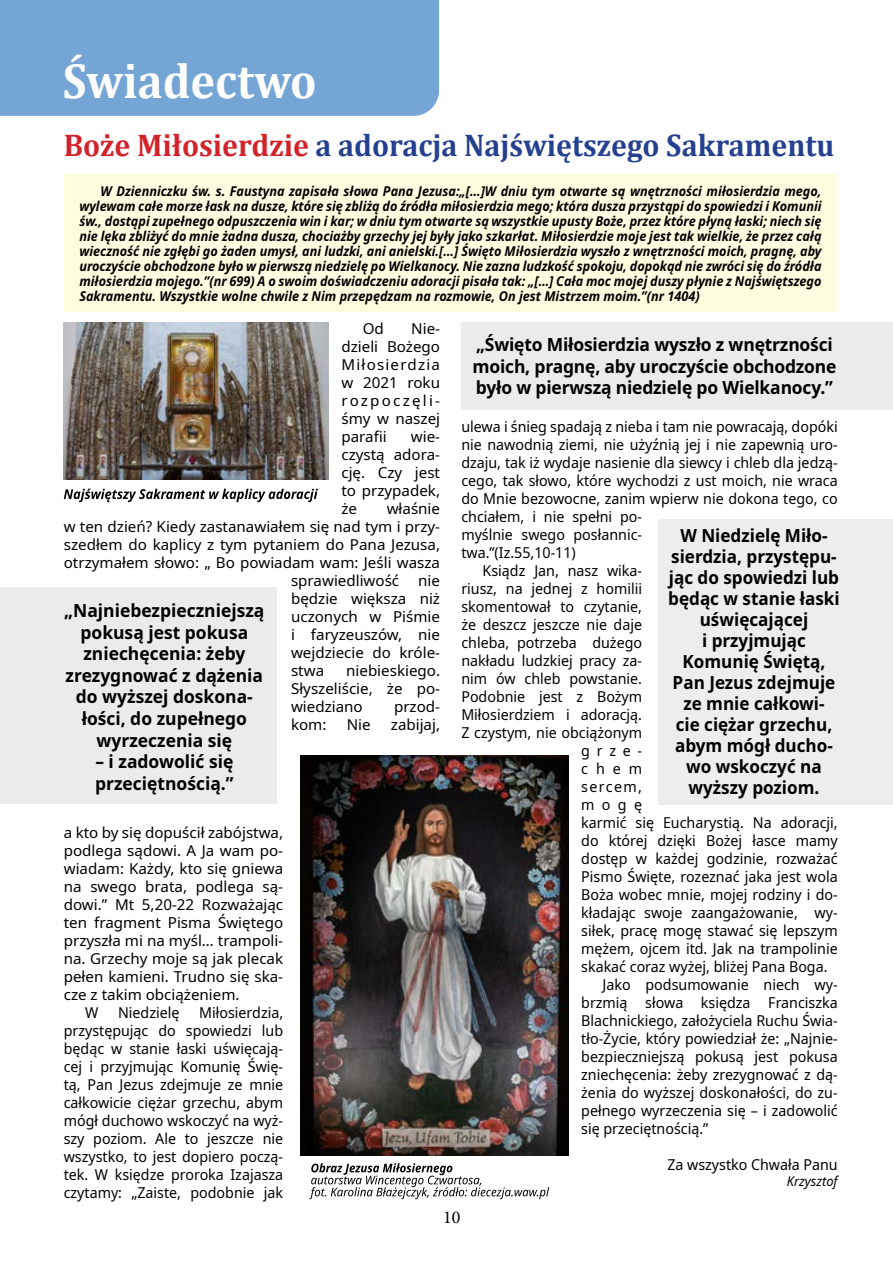
<style>
.page{position:relative;width:893px;height:1263px;background:#fff}
.page>*{position:absolute;margin:0;border:0;box-sizing:border-box;transform-origin:0 0}
.t1{font:700 49.5px "Cambria";color:#fff;scale:.94 1}
.t2{font:700 31.5px "Cambria";color:#25408f;scale:.95 1}
.t3{font:700 18px/21.6px "Noto Sans";color:#000}
.t4{font:700 18px/21px "Noto Sans";color:#000;text-align:center;scale:.95 1}
.t5{font:18px "Minion Pro";color:#000}
.t6{font:15px/18px "Noto Sans";color:#000;text-align:justify;scale:.95 1}
.t7{font:15px/18px "Noto Sans";color:#000;text-align:justify}
.t8{font:italic 700 13.5px/15px "Noto Sans";color:#000;text-align:justify;scale:.94 1}
.t9{font:italic 13.5px "Noto Sans";color:#000;scale:.95 1}
.s1{color:#d2232a}
</style>
<div class="page">
<div style="left:64px;top:174px;width:774px;height:137px;background:#fffcdf"></div>
<div style="left:0;top:0;width:439px;height:116px;background:#74a5d4"></div>
<div style="left:0;top:587px;width:276px;height:216px;background:#ebebec"></div>
<div style="left:461px;top:322px;width:432px;height:87px;background:#ebebec"></div>
<div style="left:658px;top:519px;width:235px;height:285px;background:#ededee"></div>
<img style="left:64px;top:323px;width:265px;height:156px">
<svg style="left:64px;top:489px;width:254px;height:13px"></svg>
<img style="left:300px;top:755px;width:268px;height:400px">
<svg style="left:309px;top:1163px;width:240px;height:36px"></svg>
<h1 class="t1" style="left:63px;top:46px;width:271px">Świadectwo</h1>
<h2 class="t2" style="left:64px;top:123px;width:812px"><span class="s1">Boże Miłosierdzie</span> a adoracja Najświętszego Sakramentu</h2>
<p class="t8" style="left:79px;top:184px;width:791px;text-indent:21px">W Dzienniczku św. s. Faustyna zapisała słowa Pana Jezusa:„[…]W dniu tym otwarte są wnętrzności miłosierdzia mego, wylewam całe morze łask na dusze, które się zbliżą do źródła miłosierdzia mego; która dusza przystąpi do spowiedzi i Komunii św., dostąpi zupełnego odpuszczenia win i kar; w dniu tym otwarte są wszystkie upusty Boże, przez które płyną łaski; niech się nie lęka zbliżyć do mnie żadna dusza, chociażby grzechy jej były jako szkarłat. Miłosierdzie moje jest tak wielkie, że przez całą wieczność nie zgłębi go żaden umysł, ani ludzki, ani anielski.[…] Święto Miłosierdzia wyszło z wnętrzności moich, pragnę, aby uroczyście obchodzone było w pierwszą niedzielę po Wielkanocy. Nie zazna ludzkość spokoju, dopokąd nie zwróci się do źródła miłosierdzia mojego.”(nr 699) A o swoim doświadczeniu adoracji pisała tak: „[…] Cała moc mojej duszy płynie z Najświętszego Sakramentu. Wszystkie wolne chwile z Nim przepędzam na rozmowie, On jest Mistrzem moim.”(nr 1404)</p>
<p class="t7" style="left:363px;top:320px;width:23px">Od</p>
<p class="t7" style="left:341px;top:320px;width:100px;text-indent:70px">Nie&shy;dzieli Bożego Miłosierdzia w 2021 roku rozpoczęli&shy;śmy w naszej parafii</p>
<p class="t7" style="left:341px;top:428px;width:100px;text-indent:69px">wie&shy;czystą adora&shy;cję. Czy jest to przypadek, że</p>
<p class="t7" style="left:387px;top:500px;width:55px">właśnie</p>
<p class="t7" style="left:64px;top:518px;width:378px">w ten dzień? Kiedy zastanawiałem się nad tym i przy-</p>
<p class="t7" style="left:64px;top:536px;width:378px">szedłem do kaplicy z tym pytaniem do Pana Jezusa,</p>
<p class="t7" style="left:64px;top:554px;width:378px">otrzymałem słowo: „ Bo powiadam wam: Jeśli wasza</p>
<p class="t7" style="left:291px;top:572px;width:110px">sprawiedliwość</p>
<p class="t7" style="left:291px;top:572px;width:151px;text-indent:127px">nie będzie większa niż uczonych w Piśmie i faryzeuszów, nie wejdziecie do króle&shy;stwa</p>
<p class="t3" style="left:64px;top:600px;width:202px;text-align:center">„Najniebezpieczniejszą pokusą jest pokusa zniechęcenia: żeby zrezygnować z dążenia do wyższej doskona&shy;łości, do zupełnego wyrzeczenia się</p>
<p class="t3" style="left:95px;top:751px;width:140px">– i zadowolić się przeciętnością.”</p>
<p class="t7" style="left:291px;top:662px;width:151px;text-indent:55px">niebieskiego.<br>Słyszeliście, że po&shy;wiedziano</p>
<p class="t7" style="left:394px;top:698px;width:48px">przod-</p>
<p class="t7" style="left:291px;top:716px;width:37px">kom:</p>
<p class="t7" style="left:347px;top:716px;width:25px">Nie</p>
<p class="t7" style="left:391px;top:716px;width:51px">zabijaj,</p>
<p class="t7" style="left:64px;top:824px;width:221px">a kto by się dopuścił zabójstwa,</p>
<p class="t7" style="left:64px;top:842px;width:221px">podlega sądowi. A Ja wam po-</p>
<p class="t7" style="left:64px;top:860px;width:221px">wiadam: Każdy, kto się gniewa</p>
<p class="t7" style="left:64px;top:878px;width:221px">na swego brata, podlega są-</p>
<p class="t7" style="left:64px;top:896px;width:221px">dowi.” Mt 5,20-22 Rozważając</p>
<p class="t7" style="left:64px;top:914px;width:221px">ten fragment Pisma Świętego</p>
<p class="t7" style="left:64px;top:932px;width:221px">przyszła mi na myśl… trampoli-</p>
<p class="t7" style="left:64px;top:950px;width:221px">na. Grzechy moje są jak plecak</p>
<p class="t7" style="left:64px;top:968px;width:221px">pełen kamieni. Trudno się ska-</p>
<p class="t7" style="left:64px;top:986px;width:177px">cze z takim obciążeniem.</p>
<p class="t6" style="left:85px;top:1004px;width:15px">W</p>
<p class="t6" style="left:118px;top:1004px;width:66px">Niedzielę</p>
<p class="t6" style="left:64px;top:1004px;width:232px;text-indent:135px">Miłosierdzia, przystępując do spowiedzi lub będąc w stanie łaski uświęcają&shy;cej i przyjmując Komunię Świę&shy;tą, Pan Jezus zdejmuje ze mnie całkowicie ciężar grzechu, abym mógł duchowo wskoczyć na wyż&shy;szy poziom. Ale to jeszcze nie wszystko, to jest dopiero począ&shy;tek. W księdze proroka Izajasza czytamy: „Zaiste, podobnie jak</p>
<p class="t3" style="left:472px;top:334px;width:366px">„Święto Miłosierdzia wyszło z wnętrzności moich, pragnę, aby uroczyście obchodzone było w pierwszą niedzielę po Wielkanocy.”</p>
<p class="t6" style="left:461px;top:417px;width:398px">ulewa i śnieg spadają z nieba i tam nie powracają, dopóki</p>
<p class="t6" style="left:461px;top:435px;width:398px">nie nawodnią ziemi, nie użyźnią jej i nie zapewnią uro-</p>
<p class="t6" style="left:461px;top:453px;width:398px">dzaju, tak iż wydaje nasienie dla siewcy i chleb dla jedzą-</p>
<p class="t6" style="left:461px;top:471px;width:398px">cego, tak słowo, które wychodzi z ust moich, nie wraca</p>
<p class="t6" style="left:461px;top:489px;width:398px">do Mnie bezowocne, zanim wpierw nie dokona tego, co</p>
<p class="t6" style="left:461px;top:507px;width:192px">chciałem, i nie spełni po-</p>
<p class="t6" style="left:461px;top:525px;width:192px">myślnie swego posłannic-</p>
<p class="t6" style="left:461px;top:543px;width:122px">twa.”(Iz.55,10-11)</p>
<p class="t6" style="left:483px;top:561px;width:169px">Ksiądz Jan, nasz wika-</p>
<p class="t6" style="left:461px;top:579px;width:192px">riusz, na jednej z homilii</p>
<p class="t6" style="left:461px;top:597px;width:192px">skomentował to czytanie,</p>
<p class="t6" style="left:461px;top:615px;width:192px">że deszcz jeszcze nie daje</p>
<p class="t6" style="left:461px;top:633px;width:192px">chleba, potrzeba dużego</p>
<p class="t6" style="left:461px;top:651px;width:192px">nakładu ludzkiej pracy za-</p>
<p class="t6" style="left:461px;top:669px;width:192px">nim ów chleb powstanie.</p>
<p class="t6" style="left:461px;top:687px;width:192px">Podobnie jest z Bożym</p>
<p class="t6" style="left:461px;top:705px;width:192px">Miłosierdziem i adoracją.</p>
<p class="t6" style="left:461px;top:723px;width:192px">Z czystym, nie obciążonym</p>
<p class="t6" style="left:581px;top:741px;width:66px">grze-</p>
<p class="t6" style="left:581px;top:759px;width:66px">chem</p>
<p class="t6" style="left:581px;top:777px;width:66px">sercem,</p>
<p class="t6" style="left:581px;top:795px;width:66px">mogę</p>
<p class="t6" style="left:581px;top:813px;width:271px">karmić się Eucharystią. Na adoracji,</p>
<p class="t6" style="left:581px;top:831px;width:271px">do której dzięki Bożej łasce mamy</p>
<p class="t6" style="left:581px;top:849px;width:271px">dostęp w każdej godzinie, rozważać</p>
<p class="t6" style="left:581px;top:867px;width:271px">Pismo Święte, rozeznać jaka jest wola</p>
<p class="t6" style="left:581px;top:885px;width:271px">Boża wobec mnie, mojej rodziny i do-</p>
<p class="t6" style="left:581px;top:903px;width:271px">kładając swoje zaangażowanie, wy-</p>
<p class="t6" style="left:581px;top:921px;width:271px">siłek, pracę mogę stawać się lepszym</p>
<p class="t6" style="left:581px;top:939px;width:271px">mężem, ojcem itd. Jak na trampolinie</p>
<p class="t6" style="left:581px;top:957px;width:261px">skakać coraz wyżej, bliżej Pana Boga.</p>
<p class="t6" style="left:602px;top:975px;width:249px">Jako podsumowanie niech wy-</p>
<p class="t6" style="left:581px;top:993px;width:271px">brzmią słowa księdza Franciszka</p>
<p class="t6" style="left:581px;top:1011px;width:271px">Blachnickiego, założyciela Ruchu Świa-</p>
<p class="t6" style="left:581px;top:1029px;width:271px">tło-Życie, który powiedział że: „Najnie-</p>
<p class="t6" style="left:581px;top:1047px;width:271px">bezpieczniejszą pokusą jest pokusa</p>
<p class="t6" style="left:581px;top:1065px;width:271px">zniechęcenia: żeby zrezygnować z dą-</p>
<p class="t6" style="left:581px;top:1083px;width:271px">żenia do wyższej doskonałości, do zu-</p>
<p class="t6" style="left:581px;top:1101px;width:271px">pełnego wyrzeczenia się – i zadowolić</p>
<p class="t6" style="left:581px;top:1119px;width:135px">się przeciętnością.”</p>
<p class="t6" style="left:667px;top:1155px;width:181px">Za wszystko Chwała Panu</p>
<p class="t9" style="left:787px;top:1171px;width:55px">Krzysztof</p>
<p class="t4" style="left:668px;top:525px;width:182px">W Niedzielę Miło&shy;sierdzia, przystępu&shy;jąc do spowiedzi lub będąc w stanie łaski uświęcającej<br>i przyjmując<br>Komunię Świętą,<br>Pan Jezus zdejmuje ze mnie całkowi-<br>cie ciężar grzechu, abym mógł ducho&shy;wo wskoczyć na wyższy poziom.</p>
<p class="t5" style="left:443px;top:1205px;width:19px">10</p>
</div>
